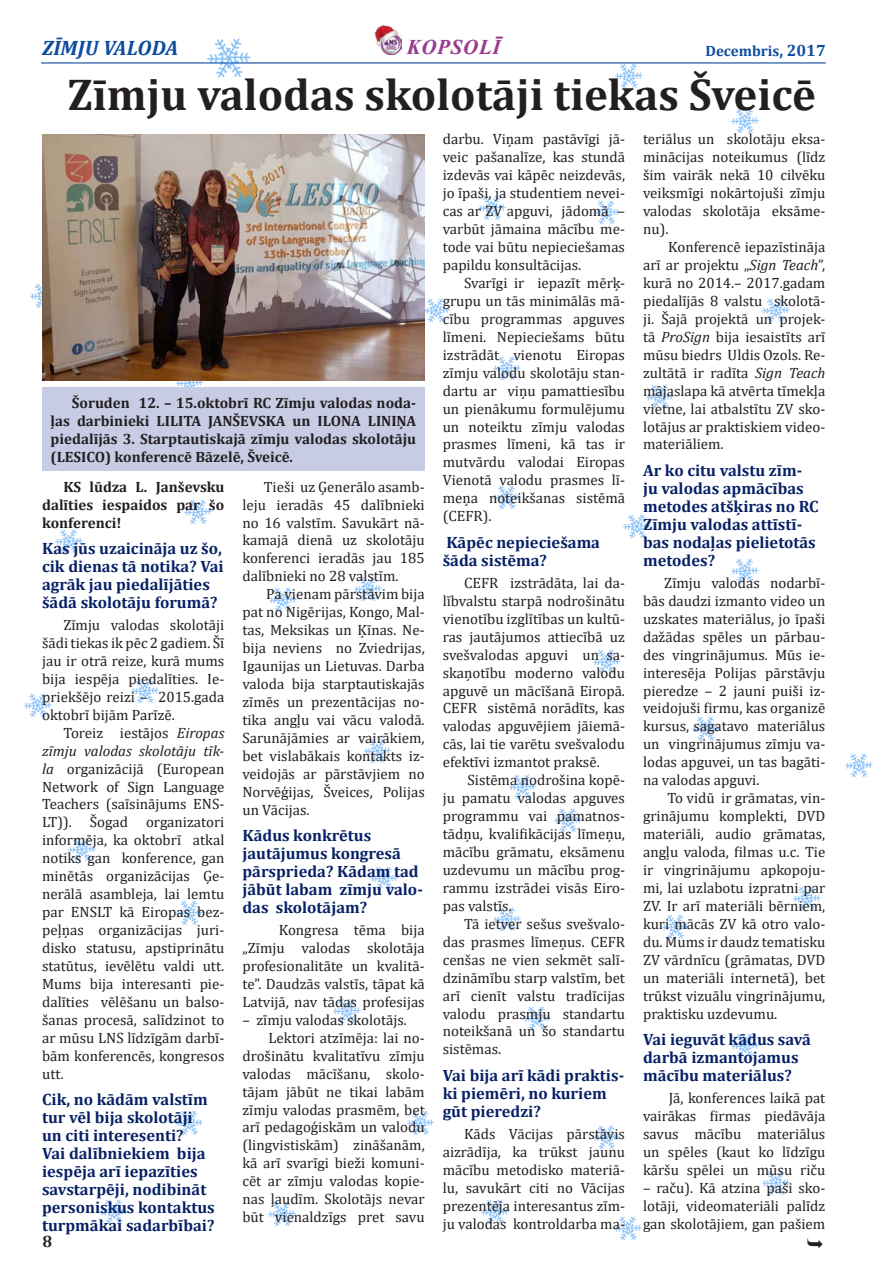
<style>
.page{position:relative;width:893px;height:1263px;background:#fff}
.page>*{position:absolute;margin:0;border:0;box-sizing:border-box;transform-origin:0 0}
.t1{font:700 44.85px "Cambria";color:#231f20}
.t2{font:italic 700 21px "Cambria";color:#0d4d9e}
.t3{font:italic 700 21px "Times New Roman";letter-spacing:.035em;color:#983c8f}
.t4{font:700 16.5px/18px "Cambria";color:#072166}
.t5{font:700 16.5px "Cambria";color:#231f20}
.t6{font:15px/18px "Cambria";color:#231f20;text-align:justify}
.t7{font:700 15px/18px "Cambria";color:#231f20;text-align:justify}
.t8{font:700 15px "Cambria";color:#0d4d9e}
.s1{font-size:16.5px}
.s2{font-style:italic}
</style>
<div class="page">
<hr style="left:41px;top:62px;width:785px;height:2px;background:#0d4d9e">
<img style="left:205px;top:38px;width:48px;height:40px">
<img style="left:493px;top:485px;width:28px;height:25px">
<img style="left:762px;top:298px;width:28px;height:25px">
<img style="left:731px;top:108px;width:28px;height:26px">
<img style="left:174px;top:380px;width:31px;height:7px">
<img style="left:425px;top:298px;width:25px;height:25px">
<img style="left:845px;top:753px;width:28px;height:25px">
<img style="left:176px;top:900px;width:27px;height:25px">
<img style="left:24px;top:693px;width:28px;height:25px">
<img style="left:407px;top:1110px;width:27px;height:25px">
<img style="left:731px;top:1033px;width:28px;height:26px">
<img style="left:269px;top:587px;width:28px;height:26px">
<img style="left:731px;top:558px;width:28px;height:26px">
<img style="left:509px;top:774px;width:27px;height:25px">
<img style="left:646px;top:384px;width:28px;height:26px">
<img style="left:333px;top:998px;width:28px;height:26px">
<img style="left:176px;top:1110px;width:27px;height:25px">
<img style="left:762px;top:1170px;width:28px;height:26px">
<img style="left:478px;top:195px;width:28px;height:26px">
<img style="left:55px;top:529px;width:28px;height:25px">
<img style="left:662px;top:914px;width:27px;height:25px">
<img style="left:692px;top:716px;width:28px;height:26px">
<img style="left:614px;top:62px;width:31px;height:27px">
<img style="left:30px;top:284px;width:12px;height:24px">
<img style="left:493px;top:356px;width:28px;height:25px">
<img style="left:354px;top:576px;width:28px;height:26px">
<img style="left:793px;top:886px;width:28px;height:25px">
<img style="left:593px;top:200px;width:27px;height:25px">
<img style="left:364px;top:738px;width:27px;height:25px">
<img style="left:184px;top:499px;width:28px;height:26px">
<img style="left:68px;top:837px;width:28px;height:25px">
<img style="left:268px;top:1201px;width:28px;height:26px">
<img style="left:593px;top:1125px;width:27px;height:25px">
<img style="left:131px;top:678px;width:28px;height:26px">
<img style="left:593px;top:649px;width:27px;height:25px">
<img style="left:370px;top:866px;width:28px;height:25px">
<img style="left:623px;top:514px;width:28px;height:25px">
<img style="left:100px;top:1199px;width:28px;height:26px">
<img style="left:481px;top:1199px;width:28px;height:26px">
<img style="left:614px;top:1216px;width:28px;height:25px">
<img style="left:493px;top:907px;width:28px;height:25px">
<img style="left:523px;top:1006px;width:28px;height:25px">
<img style="left:554px;top:808px;width:28px;height:25px">
<img style="left:374px;top:25px;width:28px;height:30px">
<img style="left:42px;top:135px;width:383px;height:245px">
<div style="left:42px;top:387px;width:383px;height:84px;background:#c7cbe4"></div>
<p class="t2" style="left:42px;top:33px;width:138px">ZĪMJU VALODA</p>
<h2 class="t3" style="left:407px;top:33px;width:95px">KOPSOLĪ</h2>
<p class="t8" style="left:705px;top:40px;width:122px">Decembris<span class="s1">, 2017</span></p>
<p class="t1" style="left:67px;top:63px;width:750px">Zīmju valodas skolotāji tiekas Šveicē</p>
<p class="t7" style="left:51px;top:394px;width:367px;text-indent:21px">Šoruden 12. – 15.oktobrī RC Zīmju valodas noda&shy;ļas darbinieki LILITA JANŠEVSKA un ILONA LINIŅA piedalījās 3. Starptautiskajā zīmju valodas skolotāju (LESICO) konferencē Bāzelē, Šveicē.</p>
<p class="t7" style="left:42px;top:477px;width:184px;text-indent:21px">KS lūdza L. Janševsku dalīties iespaidos par šo konferenci!</p>
<p class="t4" style="left:42px;top:539px;width:183px">Kas jūs uzaicināja uz šo, cik dienas tā notika? Vai agrāk jau piedalījāties šādā skolotāju forumā?</p>
<p class="t6" style="left:42px;top:616px;width:184px;text-indent:21px">Zīmju valodas skolotāji šādi tiekas ik pēc 2 gadiem. Šī jau ir otrā reize, kurā mums bija iespēja piedalīties. Ie&shy;priekšējo reizi – 2015.gada oktobrī bijām Parīzē.</p>
<p class="t6" style="left:42px;top:723px;width:184px;text-indent:21px">Toreiz iestājos <span class="s2">Eiropas zīmju valodas skolotāju tīk&shy;la</span> organizācijā (European Network of Sign Language Teachers (saīsinājums ENS-LT)). Šogad organizatori informēja, ka oktobrī atkal notiks gan konference, gan minētās organizācijas Ģe&shy;nerālā asambleja, lai lemtu par ENSLT kā Eiropas bez&shy;peļņas organizācijas juri&shy;disko statusu, apstiprinātu statūtus, ievēlētu valdi utt.<br>Mums bija interesanti pie&shy;dalīties vēlēšanu un balso&shy;šanas procesā, salīdzinot to ar mūsu LNS līdzīgām darbī&shy;bām konferencēs, kongresos utt.</p>
<p class="t4" style="left:42px;top:1090px;width:174px">Cik, no kādām valstīm tur vēl bija skolotāji un citi interesenti?<br>Vai dalībniekiem bija iespēja arī iepazīties savstarpēji, nodibināt personiskus kontaktus turpmākai sadarbībai?</p>
<p class="t5" style="left:43px;top:1229px;width:11px">8</p>
<p class="t6" style="left:242px;top:477px;width:184px;text-indent:21px">Tieši uz Ģenerālo asamb&shy;leju ieradās 45 dalībnieki no 16 valstīm. Savukārt nā&shy;kamajā dienā uz skolotāju konferenci ieradās jau 185 dalībnieki no 28 valstīm.</p>
<p class="t6" style="left:242px;top:585px;width:184px;text-indent:24px">Pa vienam pārstāvim bija pat no Nigērijas, Kongo, Mal&shy;tas, Meksikas un Ķīnas. Ne&shy;bija neviens no Zviedrijas, Igaunijas un Lietuvas. Darba valoda bija starptautiskajās zīmēs un prezentācijas no&shy;tika angļu vai vācu valodā.<br>Sarunājāmies ar vairākiem, bet vislabākais kontakts iz&shy;veidojās ar pārstāvjiem no Norvēģijas, Šveices, Polijas un Vācijas.</p>
<p class="t4" style="left:242px;top:826px;width:182px">Kādus konkrētus jautājumus kongresā pārsprieda? Kādam tad jābūt labam zīmju valo&shy;das skolotājam?</p>
<p class="t6" style="left:242px;top:921px;width:184px;text-indent:37px">Kongresa tēma bija „Zīmju valodas skolotāja profesionalitāte un kvalitā&shy;te”. Daudzās valstīs, tāpat kā Latvijā, nav tādas profesijas</p>
<p class="t6" style="left:242px;top:1010px;width:166px">– zīmju valodas skolotājs.</p>
<p class="t6" style="left:242px;top:1028px;width:184px;text-indent:26px">Lektori atzīmēja: lai no&shy;drošinātu kvalitatīvu zīmju valodas mācīšanu, skolo&shy;tājam jābūt ne tikai labām zīmju valodas prasmēm, bet arī pedagoģiskām un valodu (lingvistiskām) zināšanām, kā arī svarīgi bieži komuni&shy;cēt ar zīmju valodas kopie&shy;nas ļaudīm. Skolotājs nevar būt vienaldzīgs pret savu</p>
<p class="t6" style="left:443px;top:130px;width:184px">darbu. Viņam pastāvīgi jā&shy;veic pašanalīze, kas stundā izdevās vai kāpēc neizdevās, jo īpaši, ja studentiem nevei&shy;cas ar ZV apguvi, jādomā – varbūt jāmaina mācību me&shy;tode vai būtu nepieciešamas papildu konsultācijas.</p>
<p class="t6" style="left:443px;top:274px;width:184px;text-indent:21px">Svarīgi ir iepazīt mērķ&shy;grupu un tās minimālās mā&shy;cību programmas apguves līmeni. Nepieciešams būtu izstrādāt vienotu Eiropas zīmju valodu skolotāju stan&shy;dartu ar viņu pamattiesību un pienākumu formulējumu un noteiktu zīmju valodas prasmes līmeni, kā tas ir mutvārdu valodai Eiropas Vienotā valodu prasmes lī&shy;meņa noteikšanas sistēmā (CEFR).</p>
<p class="t4" style="left:443px;top:532px;width:159px">Kāpēc nepieciešama šāda sistēma?</p>
<p class="t6" style="left:443px;top:574px;width:184px;text-indent:21px">CEFR izstrādāta, lai da&shy;lībvalstu starpā nodrošinātu vienotību izglītības un kultū&shy;ras jautājumos attiecībā uz svešvalodas apguvi un sa&shy;skaņotību moderno valodu apguvē un mācīšanā Eiropā.<br>CEFR sistēmā norādīts, kas valodas apguvējiem jāiemā&shy;cās, lai tie varētu svešvalodu efektīvi izmantot praksē.</p>
<p class="t6" style="left:443px;top:771px;width:184px;text-indent:25px">Sistēma nodrošina kopē&shy;ju pamatu valodas apguves programmu vai pamatnos&shy;tādņu, kvalifikācijas līmeņu, mācību grāmatu, eksāmenu uzdevumu un mācību prog&shy;rammu izstrādei visās Eiro&shy;pas valstīs.</p>
<p class="t6" style="left:443px;top:915px;width:184px;text-indent:21px">Tā ietver sešus svešvalo&shy;das prasmes līmeņus. CEFR cenšas ne vien sekmēt salī&shy;dzināmību starp valstīm, bet arī cienīt valstu tradīcijas valodu prasmju standartu noteikšanā un šo standartu sistēmas.</p>
<p class="t4" style="left:443px;top:1066px;width:183px">Vai bija arī kādi praktis&shy;ki piemēri, no kuriem gūt pieredzi?</p>
<p class="t6" style="left:443px;top:1125px;width:184px;text-indent:21px">Kāds Vācijas pārstāvis aizrādīja, ka trūkst jaunu mācību metodisko materiā&shy;lu, savukārt citi no Vācijas prezentēja interesantus zīm&shy;ju valodas kontroldarba ma-</p>
<p class="t6" style="left:643px;top:130px;width:184px">teriālus un skolotāju eksa&shy;minācijas noteikumus (līdz šim vairāk nekā 10 cilvēku veiksmīgi nokārtojuši zīmju valodas skolotāja eksāme&shy;nu).</p>
<p class="t6" style="left:643px;top:238px;width:184px;text-indent:25px">Konferencē iepazīstināja arī ar projektu „<span class="s2">Sign Teach</span>”, kurā no 2014.– 2017.gadam piedalījās 8 valstu skolotā&shy;ji. Šajā projektā un projek&shy;tā <span class="s2">ProSign</span> bija iesaistīts arī mūsu biedrs Uldis Ozols. Re&shy;zultātā ir radīta <span class="s2">Sign Teach </span>mājaslapa kā atvērta tīmekļa vietne, lai atbalstītu ZV sko&shy;lotājus ar praktiskiem video&shy;materiāliem.</p>
<p class="t4" style="left:643px;top:461px;width:177px">Ar ko citu valstu zīm&shy;ju valodas apmācības metodes atšķiras no RC<br>Zīmju valodas attīstī&shy;bas nodaļas pielietotās metodes?</p>
<p class="t6" style="left:643px;top:574px;width:184px;text-indent:21px">Zīmju valodas nodarbī&shy;bās daudzi izmanto video un uzskates materiālus, jo īpaši dažādas spēles un pārbau&shy;des vingrinājumus. Mūs ie&shy;interesēja Polijas pārstāvju pieredze – 2 jauni puiši iz&shy;veidojuši firmu, kas organizē kursus, sagatavo materiālus un vingrinājumus zīmju va&shy;lodas apguvei, un tas bagāti&shy;na valodas apguvi.</p>
<p class="t6" style="left:643px;top:789px;width:184px;text-indent:25px">To vidū ir grāmatas, vin&shy;grinājumu komplekti, DVD materiāli, audio grāmatas, angļu valoda, filmas u.c. Tie ir vingrinājumu apkopoju&shy;mi, lai uzlabotu izpratni par ZV. Ir arī materiāli bērniem, kuri mācās ZV kā otro valo&shy;du. Mums ir daudz tematisku ZV vārdnīcu (grāmatas, DVD un materiāli internetā), bet trūkst vizuālu vingrinājumu, praktisku uzdevumu.</p>
<p class="t4" style="left:643px;top:1030px;width:169px">Vai ieguvāt kādus savā darbā izmantojamus mācību materiālus?</p>
<p class="t6" style="left:643px;top:1089px;width:184px;text-indent:26px">Jā, konferences laikā pat vairākas firmas piedāvāja savus mācību materiālus un spēles (kaut ko līdzīgu kāršu spēlei un mūsu riču</p>
<p class="t6" style="left:643px;top:1178px;width:184px">– raču). Kā atzina paši sko&shy;lotāji, videomateriāli palīdz gan skolotājiem, gan pašiem</p>
</div>
